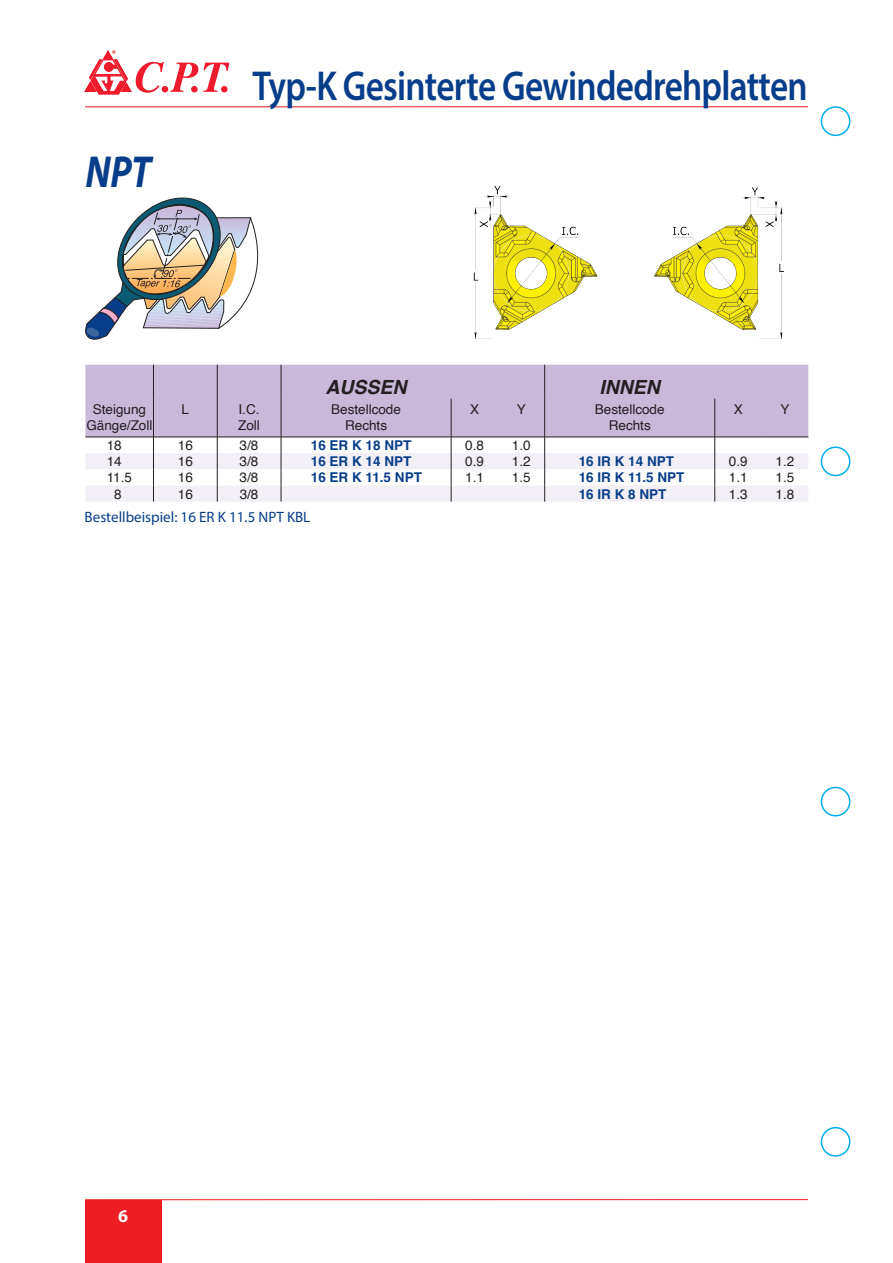
<style>
.page{position:relative;width:893px;height:1263px;background:#fff}
.page>*{position:absolute;margin:0;border:0;box-sizing:border-box;transform-origin:0 0}
.t1{font:italic 700 45px "Myriad Pro";color:#083e89;scale:.84 1}
.t2{font:600 42px "Myriad Pro";letter-spacing:-.02em;color:#083e89;scale:.84 1}
.t3{font:italic 700 19.5px "Helvetica";color:#231f20}
.t4{font:700 18px "Myriad Pro";color:#fff}
.t5{font:15px "Myriad Pro";color:#083e89}
.t6{font:13.5px "Helvetica";color:#231f20}
.t7{font:700 13.5px "Helvetica";color:#083e89}
.t8{font:700 13.5px "Myriad Arabic";color:#ee1d23}
</style>
<div class="page">
<div style="left:85px;top:1200px;width:77px;height:63px;background:#ee1d23"></div>
<hr style="left:85px;top:1199px;width:723px;height:1px;background:#ee1d23">
<hr style="left:85px;top:106px;width:723px;height:1px;background:#ee1d23">
<svg style="left:85px;top:51px;width:144px;height:43px"></svg>
<div style="left:85px;top:365px;width:723px;height:34px;background:#cab8d9"></div>
<hr style="left:281px;top:365px;width:1px;height:34px;background:#231f20">
<hr style="left:153px;top:365px;width:1px;height:34px;background:#231f20">
<hr style="left:544px;top:365px;width:1px;height:34px;background:#231f20">
<hr style="left:217px;top:365px;width:1px;height:34px;background:#231f20">
<svg style="left:85px;top:399px;width:723px;height:103px"></svg>
<svg style="left:85px;top:197px;width:174px;height:143px"></svg>
<img style="left:473px;top:186px;width:311px;height:153px">
<div style="left:821px;top:106px;width:29px;height:30px;border:2px solid #00aeef;border-radius:50%"></div>
<div style="left:821px;top:446px;width:29px;height:30px;border:2px solid #00aeef;border-radius:50%"></div>
<div style="left:821px;top:787px;width:29px;height:29px;border:2px solid #00aeef;border-radius:50%"></div>
<div style="left:821px;top:1127px;width:29px;height:30px;border:2px solid #00aeef;border-radius:50%"></div>
<p class="t8" style="left:112px;top:45px;width:6px">®</p>
<h1 class="t1" style="left:85px;top:142px;width:80px">NPT</h1>
<h2 class="t2" style="left:252px;top:59px;width:663px">Typ-K Gesinterte Gewindedrehplatten</h2>
<h3 class="t3" style="left:325px;top:376px;width:83px">AUSSEN</h3>
<h3 class="t3" style="left:599px;top:376px;width:62px">INNEN</h3>
<p class="t6" style="left:93px;top:399px;width:55px">Steigung</p>
<p class="t6" style="left:182px;top:399px;width:9px">L</p>
<p class="t6" style="left:238px;top:399px;width:23px">I.C.</p>
<p class="t6" style="left:331px;top:399px;width:71px">Bestellcode</p>
<p class="t6" style="left:470px;top:399px;width:11px">X</p>
<p class="t6" style="left:517px;top:399px;width:11px">Y</p>
<p class="t6" style="left:595px;top:399px;width:71px">Bestellcode</p>
<p class="t6" style="left:734px;top:399px;width:11px">X</p>
<p class="t6" style="left:780px;top:399px;width:11px">Y</p>
<p class="t6" style="left:86px;top:415px;width:68px">Gänge/Zoll</p>
<p class="t6" style="left:238px;top:415px;width:23px">Zoll</p>
<p class="t6" style="left:345px;top:415px;width:44px">Rechts</p>
<p class="t6" style="left:609px;top:415px;width:44px">Rechts</p>
<p class="t6" style="left:107px;top:435px;width:17px">18</p>
<p class="t6" style="left:178px;top:435px;width:17px">16</p>
<p class="t6" style="left:240px;top:435px;width:20px">3/8</p>
<p class="t7" style="left:311px;top:437px;width:102px">16 ER K 18 NPT</p>
<p class="t6" style="left:465px;top:435px;width:20px">0.8</p>
<p class="t6" style="left:512px;top:435px;width:20px">1.0</p>
<p class="t6" style="left:107px;top:451px;width:17px">14</p>
<p class="t6" style="left:178px;top:451px;width:17px">16</p>
<p class="t6" style="left:240px;top:451px;width:20px">3/8</p>
<p class="t7" style="left:311px;top:453px;width:102px">16 ER K 14 NPT</p>
<p class="t6" style="left:465px;top:451px;width:20px">0.9</p>
<p class="t6" style="left:512px;top:451px;width:20px">1.2</p>
<p class="t7" style="left:579px;top:453px;width:97px">16 IR K 14 NPT</p>
<p class="t6" style="left:729px;top:451px;width:20px">0.9</p>
<p class="t6" style="left:776px;top:451px;width:20px">1.2</p>
<p class="t6" style="left:107px;top:467px;width:27px">11.5</p>
<p class="t6" style="left:178px;top:467px;width:17px">16</p>
<p class="t6" style="left:240px;top:467px;width:20px">3/8</p>
<p class="t7" style="left:311px;top:469px;width:113px">16 ER K 11.5 NPT</p>
<p class="t6" style="left:465px;top:467px;width:20px">1.1</p>
<p class="t6" style="left:512px;top:467px;width:20px">1.5</p>
<p class="t7" style="left:579px;top:469px;width:107px">16 IR K 11.5 NPT</p>
<p class="t6" style="left:729px;top:467px;width:20px">1.1</p>
<p class="t6" style="left:776px;top:467px;width:20px">1.5</p>
<p class="t6" style="left:114px;top:483px;width:9px">8</p>
<p class="t6" style="left:178px;top:483px;width:17px">16</p>
<p class="t6" style="left:240px;top:483px;width:20px">3/8</p>
<p class="t7" style="left:579px;top:486px;width:89px">16 IR K 8 NPT</p>
<p class="t6" style="left:729px;top:483px;width:20px">1.3</p>
<p class="t6" style="left:776px;top:483px;width:20px">1.8</p>
<p class="t5" style="left:85px;top:508px;width:227px">Bestellbeispiel: 16 ER K 11.5 NPT KBL</p>
<h3 class="t4" style="left:118px;top:1204px;width:11px">6</h3>
</div>
